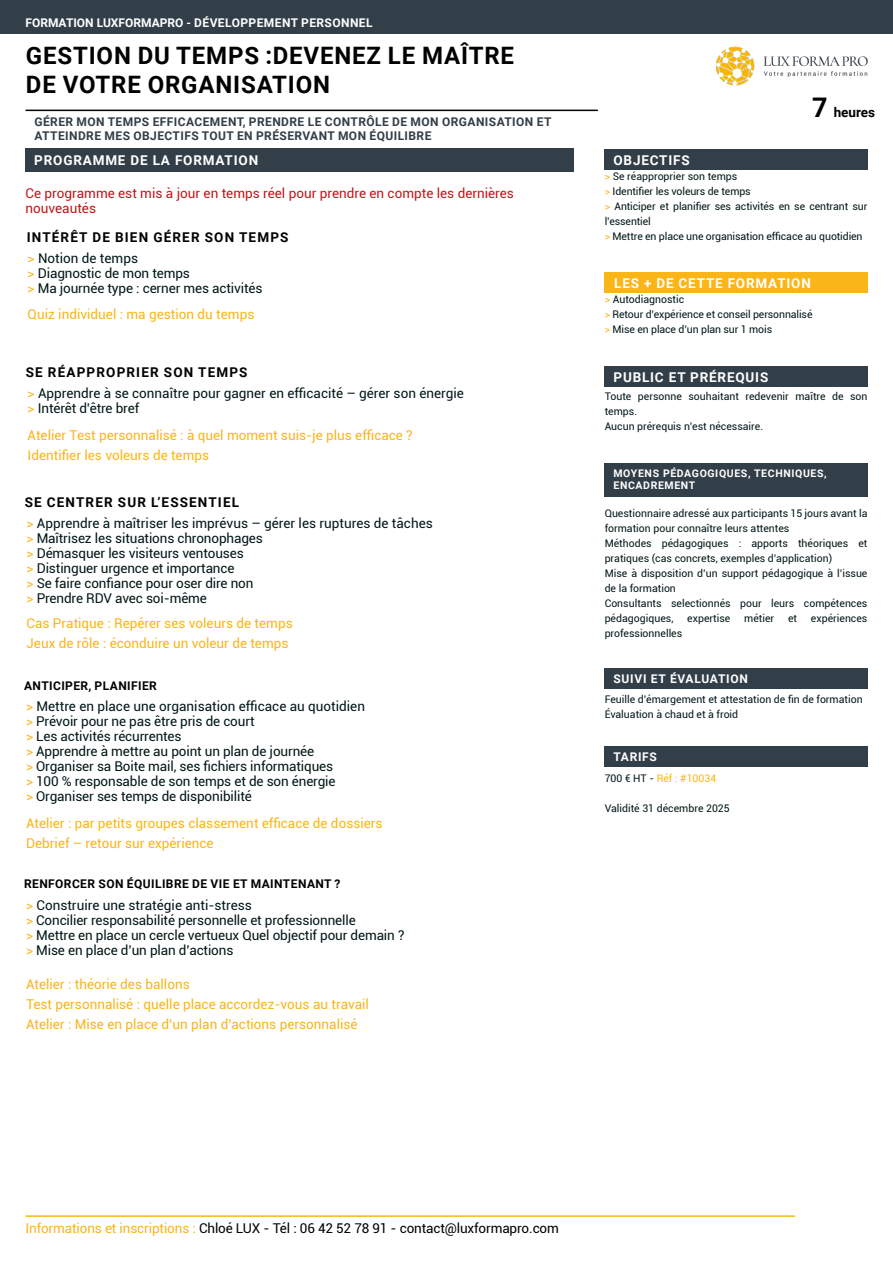
<style>
.page{position:relative;width:893px;height:1263px;background:#fff}
.page>*{position:absolute;margin:0;border:0;box-sizing:border-box;transform-origin:0 0}
.t1{font:700 24px/28.8px "Roboto";letter-spacing:.035em;color:#020203}
.t2{font:13.5px/15px "Roboto";letter-spacing:-.01em;color:#021717}
.t3{font:13.5px/20.1px "Roboto";color:#fab518}
.t4{font:13.5px/15px "Roboto";color:#c11718}
.t5{font:13.5px "Roboto";letter-spacing:-.01em;color:#020203}
.t6{font:700 13.5px "Roboto";letter-spacing:.06em;color:#fff}
.t7{font:700 13.5px "Roboto";letter-spacing:.085em;color:#020203}
.t8{font:700 12px/14.4px "Roboto";letter-spacing:.035em;color:#323e48}
.t9{font:700 12px "Roboto";letter-spacing:.035em;color:#020203}
.t10{font:700 12px "Roboto";letter-spacing:.015em;color:#fff}
.t11{font:700 12px "Roboto";letter-spacing:.06em;color:#fff}
.t12{font:700 12px "Roboto";letter-spacing:.035em;color:#fff}
.t13{font:10.5px/15px "Roboto";color:#021717}
.t14{font:700 10.5px/12.6px "Roboto";letter-spacing:.06em;color:#fff}
.t15{font:10.5px "Roboto";color:#fab518}
.s1{color:#fab518}
.s2{font-weight:700;color:#020203}
.s3{font-size:27px}
.s4{color:#021717}
</style>
<div class="page">
<div style="left:0;top:0;width:893px;height:33px;background:#323e48"></div>
<hr style="left:26px;top:110px;width:572px;height:1px;background:#000">
<img style="left:716px;top:46px;width:152px;height:40px">
<div style="left:26px;top:149px;width:548px;height:23px;background:#323e48"></div>
<hr style="left:26px;top:1215px;width:769px;height:2px;background:#fab518">
<div style="left:604px;top:149px;width:263px;height:20px;background:#323e48"></div>
<div style="left:605px;top:272px;width:263px;height:20px;background:#fab518"></div>
<div style="left:604px;top:366px;width:263px;height:21px;background:#323e48"></div>
<div style="left:604px;top:463px;width:263px;height:33px;background:#323e48"></div>
<div style="left:604px;top:668px;width:263px;height:20px;background:#323e48"></div>
<div style="left:604px;top:746px;width:263px;height:20px;background:#323e48"></div>
<p class="t10" style="left:26px;top:14px;width:349px">FORMATION LUXFORMAPRO - DÉVELOPPEMENT PERSONNEL</p>
<h1 class="t1" style="left:26px;top:40px;width:490px">GESTION DU TEMPS :DEVENEZ LE MAÎTRE<br>DE VOTRE ORGANISATION</h1>
<p class="t8" style="left:35px;top:114px;width:518px">GÉRER MON TEMPS EFFICACEMENT, PRENDRE LE CONTRÔLE DE MON ORGANISATION ET<br>ATTEINDRE MES OBJECTIFS TOUT EN PRÉSERVANT MON ÉQUILIBRE</p>
<p class="t6" style="left:34px;top:150px;width:225px">PROGRAMME DE LA FORMATION</p>
<p class="t4" style="left:26px;top:186px;width:490px">Ce programme est mis à jour en temps réel pour prendre en compte les dernières nouveautés</p>
<p class="t7" style="left:27px;top:228px;width:263px">INTÉRÊT DE BIEN GÉRER SON TEMPS</p>
<p class="t2" style="left:28px;top:250px;width:236px"><span class="s1">&gt;</span> Notion de temps<br><span class="s1">&gt;</span> Diagnostic de mon temps<br><span class="s1">&gt;</span> Ma journée type : cerner mes activités</p>
<p class="t3" style="left:28px;top:303px;width:228px">Quiz individuel : ma gestion du temps</p>
<p class="t7" style="left:26px;top:362px;width:223px">SE RÉAPPROPRIER SON TEMPS</p>
<p class="t2" style="left:28px;top:385px;width:438px"><span class="s1">&gt;</span> Apprendre à se connaître pour gagner en efficacité – gérer son énergie <span class="s1">&gt;</span> Intérêt d’être bref</p>
<p class="t3" style="left:28px;top:425px;width:387px">Atelier Test personnalisé : à quel moment suis-je plus efficace ?<br>Identifier les voleurs de temps</p>
<p class="t2" style="left:25px;top:491px;width:410px;line-height:21.1px"><span class="s2">SE CENTRER SUR L’ESSENTIEL<br></span><span class="s1">&gt;</span> Apprendre à maîtriser les imprévus – gérer les ruptures de tâches</p>
<p class="t2" style="left:27px;top:530px;width:238px"><span class="s1">&gt;</span> Maîtrisez les situations chronophages <span class="s1">&gt;</span> Démasquer les visiteurs ventouses<br><span class="s1">&gt;</span> Distinguer urgence et importance<br><span class="s1">&gt;</span> Se faire confiance pour oser dire non <span class="s1">&gt;</span> Prendre RDV avec soi-même</p>
<p class="t3" style="left:27px;top:613px;width:268px">Cas Pratique : Repérer ses voleurs de temps<br>Jeux de rôle : éconduire un voleur de temps</p>
<p class="t9" style="left:24px;top:677px;width:134px">ANTICIPER, PLANIFIER</p>
<p class="t2" style="left:26px;top:699px;width:340px"><span class="s1">&gt;</span> Mettre en place une organisation efficace au quotidien <span class="s1">&gt;</span> Prévoir pour ne pas être pris de court<br><span class="s1">&gt;</span> Les activités récurrentes<br><span class="s1">&gt;</span> Apprendre à mettre au point un plan de journée<br><span class="s1">&gt;</span> Organiser sa Boite mail, ses fichiers informatiques<br><span class="s1">&gt;</span> 100 % responsable de son temps et de son énergie<br><span class="s1">&gt;</span> Organiser ses temps de disponibilité</p>
<p class="t3" style="left:26px;top:812px;width:358px">Atelier : par petits groupes classement efficace de dossiers<br>Debrief – retour sur expérience</p>
<p class="t9" style="left:24px;top:875px;width:318px">RENFORCER SON ÉQUILIBRE DE VIE ET MAINTENANT ?</p>
<p class="t2" style="left:26px;top:897px;width:380px"><span class="s1">&gt;</span> Construire une stratégie anti-stress<br><span class="s1">&gt;</span> Concilier responsabilité personnelle et professionnelle<br><span class="s1">&gt;</span> Mettre en place un cercle vertueux Quel objectif pour demain ? <span class="s1">&gt;</span> Mise en place d’un plan d’actions</p>
<p class="t3" style="left:26px;top:974px;width:344px">Atelier : théorie des ballons<br>Test personnalisé : quelle place accordez-vous au travail<br>Atelier : Mise en place d’un plan d’actions personnalisé</p>
<p class="t6" style="left:613px;top:150px;width:78px">OBJECTIFS</p>
<p class="t7" style="left:812px;top:103px;width:64px"><span class="s3">7</span> heures</p>
<p class="t13" style="left:605px;top:168px;width:264px"><span class="s1">&gt;</span> Se réapproprier son temps<br><span class="s1">&gt;</span> Identifier les voleurs de temps<br><span class="s1">&gt;</span> Anticiper et planifier ses activités en se centrant sur l’essentiel<br><span class="s1">&gt;</span> Mettre en place une organisation efficace au quotidien</p>
<p class="t6" style="left:614px;top:274px;width:198px">LES + DE CETTE FORMATION</p>
<p class="t13" style="left:605px;top:291px;width:209px"><span class="s1">&gt;</span> Autodiagnostic<br><span class="s1">&gt;</span> Retour d’expérience et conseil personnalisé <span class="s1">&gt;</span> Mise en place d’un plan sur 1 mois</p>
<p class="t6" style="left:613px;top:368px;width:156px">PUBLIC ET PRÉREQUIS</p>
<p class="t13" style="left:605px;top:388px;width:264px">Toute personne souhaitant redevenir maître de son temps.<br>Aucun prérequis n’est nécessaire.</p>
<p class="t14" style="left:613px;top:466px;width:215px">MOYENS PÉDAGOGIQUES, TECHNIQUES,<br>ENCADREMENT</p>
<p class="t13" style="left:605px;top:505px;width:264px">Questionnaire adressé aux participants 15 jours avant la formation pour connaître leurs attentes<br>Méthodes pédagogiques : apports théoriques et pratiques (cas concrets, exemples d’application)<br>Mise à disposition d’un support pédagogique à l’issue de la formation<br>Consultants selectionnés pour leurs compétences pédagogiques,</p>
<p class="t13" style="left:687px;top:610px;width:45px">expertise</p>
<p class="t13" style="left:744px;top:610px;width:32px">métier</p>
<p class="t13" style="left:788px;top:610px;width:11px">et</p>
<p class="t13" style="left:811px;top:610px;width:58px">expériences</p>
<p class="t13" style="left:605px;top:625px;width:79px">professionnelles</p>
<p class="t11" style="left:613px;top:670px;width:136px">SUIVI ET ÉVALUATION</p>
<p class="t13" style="left:605px;top:691px;width:260px">Feuille d’émargement et attestation de fin de formation<br>Évaluation à chaud et à froid</p>
<p class="t12" style="left:613px;top:748px;width:45px">TARIFS</p>
<p class="t15" style="left:605px;top:771px;width:113px"><span class="s4">700 € HT -</span> Réf : #10034</p>
<p class="t13" style="left:605px;top:800px;width:127px">Validité 31 décembre 2025</p>
<p class="t5" style="left:26px;top:1218px;width:535px"><span class="s1">Informations et inscriptions :</span> Chloé LUX - Tél : 06 42 52 78 91 - contact@luxformapro.com</p>
</div>
